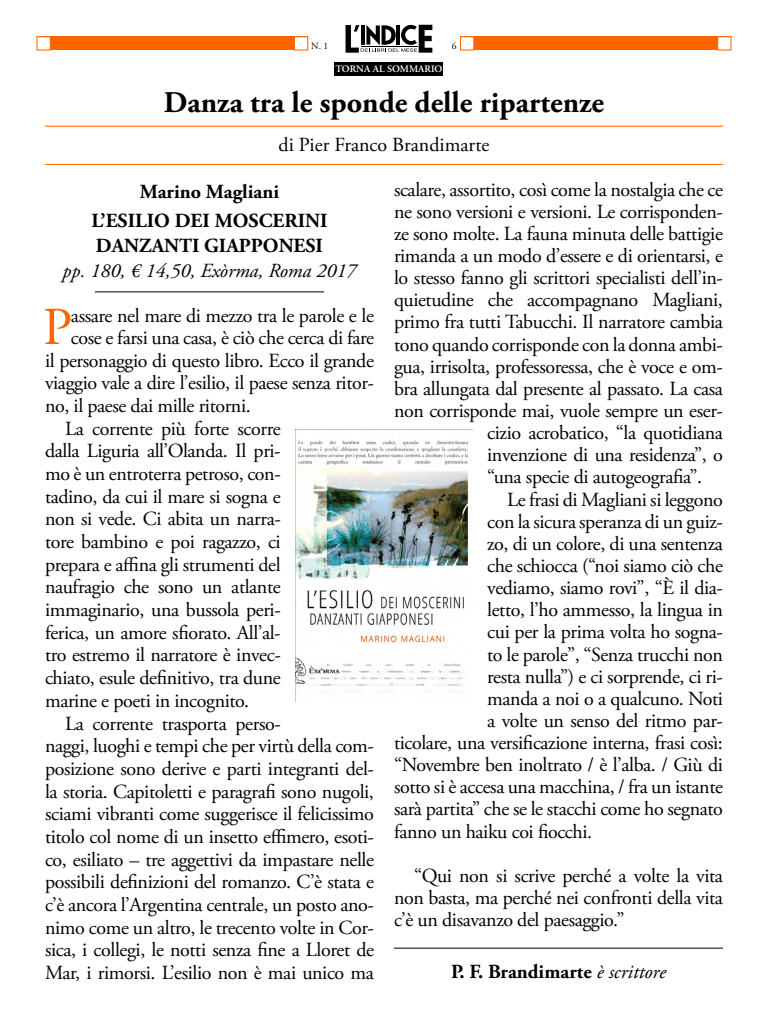
<style>
.page{position:relative;width:768px;height:1024px;background:#fff}
.page>*{position:absolute;margin:0;border:0;box-sizing:border-box;transform-origin:0 0}
.t1{font:53.2px "Adobe Garamond Pro";color:#ff6400}
.t2{font:700 30px "Adobe Garamond Pro";color:#000}
.t3{font:20px/22.1px "Adobe Garamond Pro";letter-spacing:-.02em;color:#000;text-align:justify}
.t4{font:700 20px/29.7px "Adobe Garamond Pro";color:#000;text-align:center}
.t5{font:italic 20px "Adobe Garamond Pro";color:#000}
.t6{font:600 10px "Adobe Garamond Pro";color:#fff}
.t7{font:9.6px "Adobe Garamond Pro";color:#000}
.s1{font-weight:400;font-style:italic}
</style>
<div class="page">
<div style="left:37px;top:37px;width:271px;height:13px;background:#ff6400"></div>
<div style="left:37px;top:37px;width:13px;height:13px;background:#fff"></div>
<div style="left:294px;top:37px;width:14px;height:13px;background:#fff;border:1px solid #ff6400"></div>
<div style="left:460px;top:37px;width:271px;height:13px;background:#ff6400"></div>
<div style="left:460px;top:37px;width:14px;height:13px;background:#fff;border:1px solid #ff6400"></div>
<div style="left:718px;top:37px;width:13px;height:13px;background:#fff"></div>
<svg style="left:346px;top:24px;width:86px;height:29px"></svg>
<div style="left:335px;top:62px;width:108px;height:14px;background:#000"></div>
<hr style="left:45px;top:126px;width:678px;height:1px;background:#ff6400">
<hr style="left:45px;top:164px;width:678px;height:1px;background:#ff6400">
<hr style="left:95px;top:292px;width:229px;height:1px;background:#000">
<hr style="left:394px;top:948px;width:329px;height:1px;background:#000">
<img style="left:296px;top:440px;width:173px;height:246px">
<p class="t7" style="left:311px;top:41px;width:19px">N. 1</p>
<p class="t7" style="left:452px;top:41px;width:6px">6</p>
<p class="t6" style="left:335px;top:64px;width:108px">TORNA AL SOMMARIO</p>
<h2 class="t2" style="left:164px;top:85px;width:442px">Danza tra le sponde delle ripartenze</h2>
<p class="t3" style="left:279px;top:134px;width:212px">di Pier Franco Brandimarte</p>
<p class="t4" style="left:92px;top:177px;width:237px">Marino Magliani<br>L’ESILIO DEI MOSCERINI</p>
<p class="t4" style="left:96px;top:231px;width:16px">DAN</p>
<p class="t4" style="left:139px;top:231px;width:139px">ZANTI GIAPPONE</p>
<p class="t4" style="left:306px;top:231px;width:19px">SI</p>
<p class="t5" style="left:63px;top:258px;width:295px">pp. 180, € 14,50, Exòrma, Roma 2017</p>
<h1 class="t1" style="left:43px;top:295px;width:31px">P</h1>
<p class="t3" style="left:71px;top:305px;width:305px">assare nel mare di mezzo tra le parole e le</p>
<p class="t3" style="left:394px;top:179px;width:331px">scalare, assortito, così come la nostalgia che ce</p>
<p class="t3" style="left:394px;top:201px;width:330px">ne sono versioni e versioni. Le corrisponden-</p>
<p class="t3" style="left:394px;top:223px;width:330px">ze sono molte. La fauna minuta delle battigie</p>
<p class="t3" style="left:394px;top:245px;width:330px">rimanda a un modo d’essere e di orientarsi, e</p>
<p class="t3" style="left:394px;top:267px;width:330px">lo stesso fanno gli scrittori specialisti dell’in-</p>
<p class="t3" style="left:394px;top:290px;width:330px">quietudine che accompagnano Magliani,</p>
<p class="t3" style="left:394px;top:312px;width:331px">primo fra tutti Tabucchi. Il narratore cambia</p>
<p class="t3" style="left:394px;top:334px;width:330px">tono quando corrisponde con la donna ambi-</p>
<p class="t3" style="left:394px;top:356px;width:330px">gua, irrisolta, professoressa, che è voce e om-</p>
<p class="t3" style="left:394px;top:378px;width:331px">bra allungata dal presente al passato. La casa</p>
<p class="t3" style="left:394px;top:400px;width:330px">non corrisponde mai, vuole sempre un eser-</p>
<p class="t3" style="left:487px;top:422px;width:237px">cizio acrobatico, “la quotidiana</p>
<p class="t3" style="left:487px;top:445px;width:237px">invenzione di una residenza”, o</p>
<p class="t3" style="left:487px;top:467px;width:216px">“una specie di autogeografia”.</p>
<p class="t3" style="left:507px;top:489px;width:217px">Le frasi di Magliani si leggono</p>
<p class="t3" style="left:487px;top:511px;width:237px">con la sicura speranza di un guiz-</p>
<p class="t3" style="left:487px;top:533px;width:237px">zo, di un colore, di una sentenza</p>
<p class="t3" style="left:487px;top:555px;width:237px">che schiocca (“noi siamo ciò che</p>
<p class="t3" style="left:487px;top:577px;width:237px">vediamo, siamo rovi”, “È il dia-</p>
<p class="t3" style="left:487px;top:600px;width:237px">letto, l’ho ammesso, la lingua in</p>
<p class="t3" style="left:487px;top:622px;width:237px">cui per la prima volta ho sogna-</p>
<p class="t3" style="left:487px;top:644px;width:237px">to le parole”, “Senza trucchi non</p>
<p class="t3" style="left:487px;top:666px;width:237px">resta nulla”) e ci sorprende, ci ri-</p>
<p class="t3" style="left:487px;top:688px;width:237px">manda a noi o a qualcuno. Noti</p>
<p class="t3" style="left:487px;top:710px;width:237px">a volte un senso del ritmo par-</p>
<p class="t3" style="left:394px;top:732px;width:330px">ticolare, una versificazione interna, frasi così:</p>
<p class="t3" style="left:394px;top:755px;width:330px">“Novembre ben inoltrato / è l’alba. / Giù di</p>
<p class="t3" style="left:394px;top:777px;width:331px">sotto si è accesa una macchina, / fra un istante</p>
<p class="t3" style="left:394px;top:799px;width:330px">sarà partita” che se le stacchi come ho segnato</p>
<p class="t3" style="left:394px;top:821px;width:200px">fanno un haiku coi fiocchi.</p>
<p class="t3" style="left:394px;top:865px;width:331px;text-indent:20px">“Qui non si scrive perché a volte la vita non basta, ma perché nei confronti della vita c’è un disavanzo del paesaggio.”</p>
<p class="t4" style="left:451px;top:958px;width:216px">P. F. Brandimarte <span class="s1">è scrittore</span></p>
<p class="t3" style="left:71px;top:327px;width:305px">cose e farsi una casa, è ciò che cerca di fare</p>
<p class="t3" style="left:45px;top:350px;width:330px">il personaggio di questo libro. Ecco il grande</p>
<p class="t3" style="left:45px;top:373px;width:331px">viaggio vale a dire l’esilio, il paese senza ritor-</p>
<p class="t3" style="left:45px;top:395px;width:207px">no, il paese dai mille ritorni.</p>
<p class="t3" style="left:65px;top:418px;width:217px">La corrente più forte scorre</p>
<p class="t3" style="left:45px;top:441px;width:237px">dalla Liguria all’Olanda. Il pri-</p>
<p class="t3" style="left:45px;top:463px;width:237px">mo è un entroterra petroso, con-</p>
<p class="t3" style="left:45px;top:486px;width:237px">tadino, da cui il mare si sogna e</p>
<p class="t3" style="left:45px;top:509px;width:237px">non si vede. Ci abita un narra-</p>
<p class="t3" style="left:45px;top:531px;width:237px">tore bambino e poi ragazzo, ci</p>
<p class="t3" style="left:45px;top:554px;width:237px">prepara e affina gli strumenti del</p>
<p class="t3" style="left:45px;top:577px;width:237px">naufragio che sono un atlante</p>
<p class="t3" style="left:45px;top:599px;width:237px">immaginario, una bussola peri-</p>
<p class="t3" style="left:45px;top:622px;width:237px">ferica, un amore sfiorato. All’al-</p>
<p class="t3" style="left:45px;top:645px;width:237px">tro estremo il narratore è invec-</p>
<p class="t3" style="left:45px;top:667px;width:237px">chiato, esule definitivo, tra dune</p>
<p class="t3" style="left:45px;top:690px;width:206px">marine e poeti in incognito.</p>
<p class="t3" style="left:65px;top:713px;width:217px">La corrente trasporta perso-</p>
<p class="t3" style="left:45px;top:736px;width:331px">naggi, luoghi e tempi che per virtù della com-</p>
<p class="t3" style="left:45px;top:758px;width:331px">posizione sono derive e parti integranti del-</p>
<p class="t3" style="left:45px;top:781px;width:330px">la storia. Capitoletti e paragrafi sono nugoli,</p>
<p class="t3" style="left:45px;top:804px;width:330px">sciami vibranti come suggerisce il felicissimo</p>
<p class="t3" style="left:45px;top:826px;width:330px">titolo col nome di un insetto effimero, esoti-</p>
<p class="t3" style="left:45px;top:849px;width:331px">co, esiliato – tre aggettivi da impastare nelle</p>
<p class="t3" style="left:45px;top:872px;width:331px">possibili definizioni del romanzo. C’è stata e</p>
<p class="t3" style="left:45px;top:894px;width:330px">c’è ancora l’Argentina centrale, un posto ano-</p>
<p class="t3" style="left:45px;top:917px;width:330px">nimo come un altro, le trecento volte in Cor-</p>
<p class="t3" style="left:45px;top:940px;width:331px">sica, i collegi, le notti senza fine a Lloret de</p>
<p class="t3" style="left:45px;top:962px;width:331px">Mar, i rimorsi. L’esilio non è mai unico ma</p>
</div>
